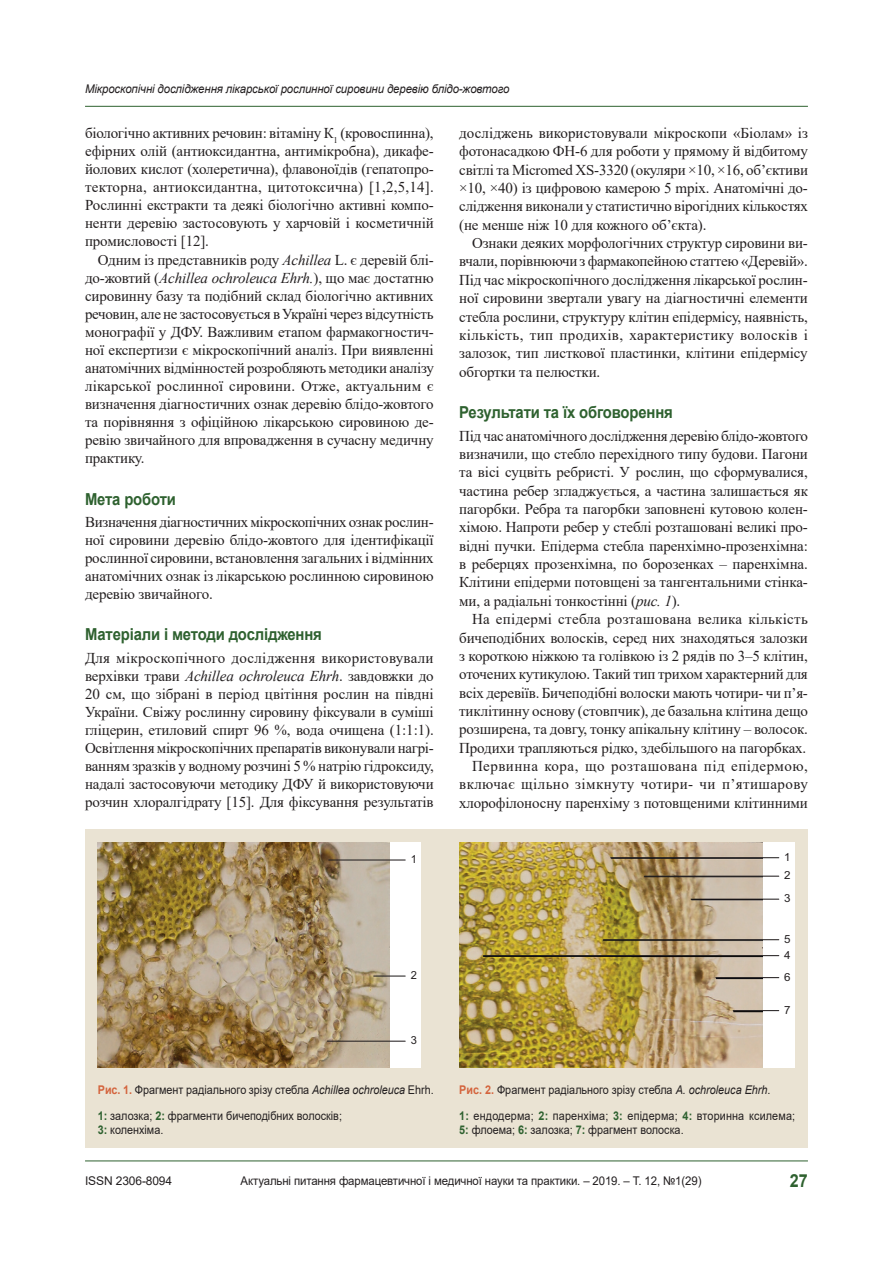
<style>
.page{position:relative;width:893px;height:1263px;background:#fff}
.page>*{position:absolute;margin:0;border:0;box-sizing:border-box;transform-origin:0 0}
.t1{font:700 18px "Arial";color:#2e612f;scale:.9 1}
.nazva{font:700 16.5px "Arial";letter-spacing:-.01em;color:#2e612f;scale:.9 1}
.tecst{font:15px/18.1px "Times New Roman";letter-spacing:-.01em;color:#231f20;text-align:justify}
.tecst_1{font:15px/18.3px "Times New Roman";letter-spacing:-.01em;color:#231f20;text-align:justify}
.примечание{font:12px/13.5px "Arial";color:#231f20;scale:.9 1}
.примечание-2{font:12px "Arial";color:#231f20;scale:.95 1}
.Колонтитул_автор_наз{font:italic 12px "Arial";letter-spacing:-.01em;color:#231f20;scale:.95 1}
.примечание-3{font:12px "Arial";color:#231f20}
.t2{font:11.1px/18.5px "Arial";color:#231f20;scale:1.04 1}
.t3{font:11.1px "Arial";color:#231f20}
.s1{font-style:italic}
.s2{font-weight:700;color:#d4643d}
.s3{font-weight:700;color:#2e612f}
</style>
<div class="page">
<hr style="left:85px;top:1160px;width:723px;height:1px;background:#2e612f">
<hr style="left:85px;top:106px;width:723px;height:1px;background:#2e612f">
<div style="left:85px;top:830px;width:723px;height:318px;background:#eae3d3"></div>
<div style="left:98px;top:842px;width:323px;height:226px;background:#fff"></div>
<img style="left:98px;top:842px;width:291px;height:226px">
<hr style="left:329px;top:859px;width:76px;height:1px;background:#231f20">
<hr style="left:374px;top:975px;width:31px;height:1px;background:#231f20">
<hr style="left:327px;top:1041px;width:78px;height:1px;background:#231f20">
<div style="left:459px;top:842px;width:336px;height:226px;background:#fff"></div>
<img style="left:459px;top:842px;width:303px;height:226px">
<hr style="left:611px;top:857px;width:168px;height:1px;background:#231f20">
<hr style="left:644px;top:876px;width:135px;height:1px;background:#231f20">
<hr style="left:691px;top:899px;width:88px;height:1px;background:#231f20">
<hr style="left:604px;top:939px;width:175px;height:1px;background:#231f20">
<hr style="left:484px;top:955px;width:295px;height:1px;background:#231f20">
<hr style="left:716px;top:977px;width:63px;height:1px;background:#231f20">
<hr style="left:733px;top:1010px;width:46px;height:1px;background:#231f20">
<p class="Колонтитул_автор_наз" style="left:85px;top:81px;width:448px">Мікроскопічні дослідження лікарської рослинної сировини деревію блідо-жовтого</p>
<p class="tecst" style="left:85px;top:123px;width:350px">біологічно активних речовин: вітаміну К<sub>1</sub> (кровоспинна), ефірних олій (антиоксидантна, антимікробна), дикафе&shy;йолових кислот (холеретична), флавоноїдів (гепатопро&shy;текторна, антиоксидантна, цитотоксична) [1,2,5,14].<br>Рослинні екстракти та деякі біологічно активні компо&shy;ненти деревію застосовують у харчовій і косметичній промисловості [12].</p>
<p class="tecst" style="left:85px;top:250px;width:350px;text-indent:13px">Одним із представників роду <span class="s1">Achillea</span> L. є деревій блі&shy;до-жовтий (<span class="s1">Achillea ochroleuca Ehrh.</span>), що має достатню сировинну базу та подібний склад біологічно активних речовин, але не застосовується в Україні через відсутність монографії у ДФУ. Важливим етапом фармакогностич&shy;ної експертизи є мікроскопічний аналіз. При виявленні анатомічних відмінностей розробляють методики аналізу лікарської рослинної сировини. Отже, актуальним є визначення діагностичних ознак деревію блідо-жовтого та порівняння з офіційною лікарською сировиною де&shy;ревію звичайного для впровадження в сучасну медичну практику.</p>
<p class="nazva" style="left:85px;top:487px;width:103px">Мета роботи</p>
<p class="tecst_1" style="left:85px;top:512px;width:350px">Визначення діагностичних мікроскопічних ознак рослин&shy;ної сировини деревію блідо-жовтого для ідентифікації рослинної сировини, встановлення загальних і відмінних анатомічних ознак із лікарською рослинною сировиною деревію звичайного.</p>
<p class="nazva" style="left:85px;top:623px;width:265px">Матеріали і методи дослідження</p>
<p class="tecst_1" style="left:85px;top:648px;width:350px">Для мікроскопічного дослідження використовували верхівки трави <span class="s1">Achillea ochroleuca Ehrh</span>. завдовжки до 20 см, що зібрані в період цвітіння рослин на півдні України. Свіжу рослинну сировину фіксували в суміші гліцерин, етиловий спирт 96 %, вода очищена (1:1:1).<br>Освітлення мікроскопічних препаратів виконували нагрі&shy;ванням зразків у водному розчині 5 % натрію гідроксиду, надалі застосовуючи методику ДФУ й використовуючи розчин хлоралгідрату [15]. Для фіксування результатів</p>
<p class="tecst_1" style="left:459px;top:123px;width:350px">досліджень використовували мікроскопи «Біолам» із фотонасадкою ФН-6 для роботи у прямому й відбитому світлі та Micromed XS-3320 (окуляри ×10, ×16, об’єктиви ×10, ×40) із цифровою камерою 5 mpix. Анатомічні до&shy;слідження виконали у статистично вірогідних кількостях (не менше ніж 10 для кожного об’єкта).</p>
<p class="tecst" style="left:459px;top:233px;width:350px;text-indent:13px">Ознаки деяких морфологічних структур сировини ви&shy;вчали, порівнюючи з фармакопейною статтею «Деревій».<br>Під час мікроскопічного дослідження лікарської рослин&shy;ної сировини звертали увагу на діагностичні елементи стебла рослини, структуру клітин епідермісу, наявність, кількість, тип продихів, характеристику волосків і залозок, тип листкової пластинки, клітини епідермісу обгортки та пелюстки.</p>
<p class="nazva" style="left:459px;top:401px;width:239px">Результати та їх обговорення</p>
<p class="tecst_1" style="left:459px;top:426px;width:350px">Під час анатомічного дослідження деревію блідо-жовтого визначили, що стебло перехідного типу будови. Пагони та вісі суцвіть ребристі. У рослин, що сформувалися, частина ребер згладжується, а частина залишається як пагорбки. Ребра та пагорбки заповнені кутовою колен&shy;хімою. Напроти ребер у стеблі розташовані великі про&shy;відні пучки. Епідерма стебла паренхімно-прозенхімна: в реберцях прозенхімна, по борозенках – паренхімна.<br>Клітини епідерми потовщені за тангентальними стінка&shy;ми, а радіальні тонкостінні (<span class="s1">рис. 1</span>).</p>
<p class="tecst" style="left:459px;top:609px;width:350px;text-indent:13px">На епідермі стебла розташована велика кількість бичеподібних волосків, серед них знаходяться залозки з короткою ніжкою та голівкою із 2 рядів по 3–5 клітин, оточених кутикулою. Такий тип трихом характерний для всіх деревіїв. Бичеподібні волоски мають чотири- чи п’я&shy;тиклітинну основу (стовпчик), де базальна клітина дещо розширена, та довгу, тонку апікальну клітину – волосок.<br>Продихи трапляються рідко, здебільшого на пагорбках.</p>
<p class="tecst" style="left:459px;top:756px;width:350px;text-indent:13px">Первинна кора, що розташована під епідермою, включає щільно зімкнуту чотири- чи п’ятишарову хлорофілоносну паренхіму з потовщеними клітинними</p>
<p class="t3" style="left:411px;top:851px;width:8px">1</p>
<p class="t3" style="left:411px;top:967px;width:8px">2</p>
<p class="t3" style="left:411px;top:1032px;width:8px">3</p>
<p class="примечание" style="left:98px;top:1083px;width:375px"><span class="s2">Рис. 1.</span> Фрагмент радіального зрізу стебла <span class="s1">Achillea ochroleuca</span> Ehrh.</p>
<p class="примечание" style="left:98px;top:1109px;width:273px"><span class="s3">1:</span> залозка; <span class="s3">2:</span> фрагменти бичеподібних волосків;<br><span class="s3">3:</span> коленхіма.</p>
<p class="t2" style="left:784px;top:847px;width:8px">1<br>2</p>
<p class="t2" style="left:784px;top:889px;width:8px">3</p>
<p class="t2" style="left:784px;top:931px;width:8px;line-height:15.9px">5<br>4</p>
<p class="t2" style="left:784px;top:967px;width:8px">6</p>
<p class="t2" style="left:784px;top:1000px;width:8px">7</p>
<p class="примечание" style="left:459px;top:1083px;width:347px"><span class="s2">Рис. 2.</span> Фрагмент радіального зрізу стебла <span class="s1">A. ochroleuca Ehrh</span>.</p>
<p class="примечание" style="left:459px;top:1109px;width:375px"><span class="s3">1:</span> ендодерма; <span class="s3">2:</span> паренхіма; <span class="s3">3:</span> епідерма; <span class="s3">4:</span> вторинна ксилема;<br><span class="s3">5:</span> флоема; <span class="s3">6:</span> залозка; <span class="s3">7:</span> фрагмент волоска.</p>
<p class="примечание-3" style="left:85px;top:1172px;width:89px">ISSN 2306-8094</p>
<p class="примечание-2" style="left:241px;top:1172px;width:487px">Актуальні питання фармацевтичної і медичної науки та практики. – 2019. – Т. 12, №1(29)</p>
<p class="t1" style="left:790px;top:1168px;width:22px">27</p>
</div>
